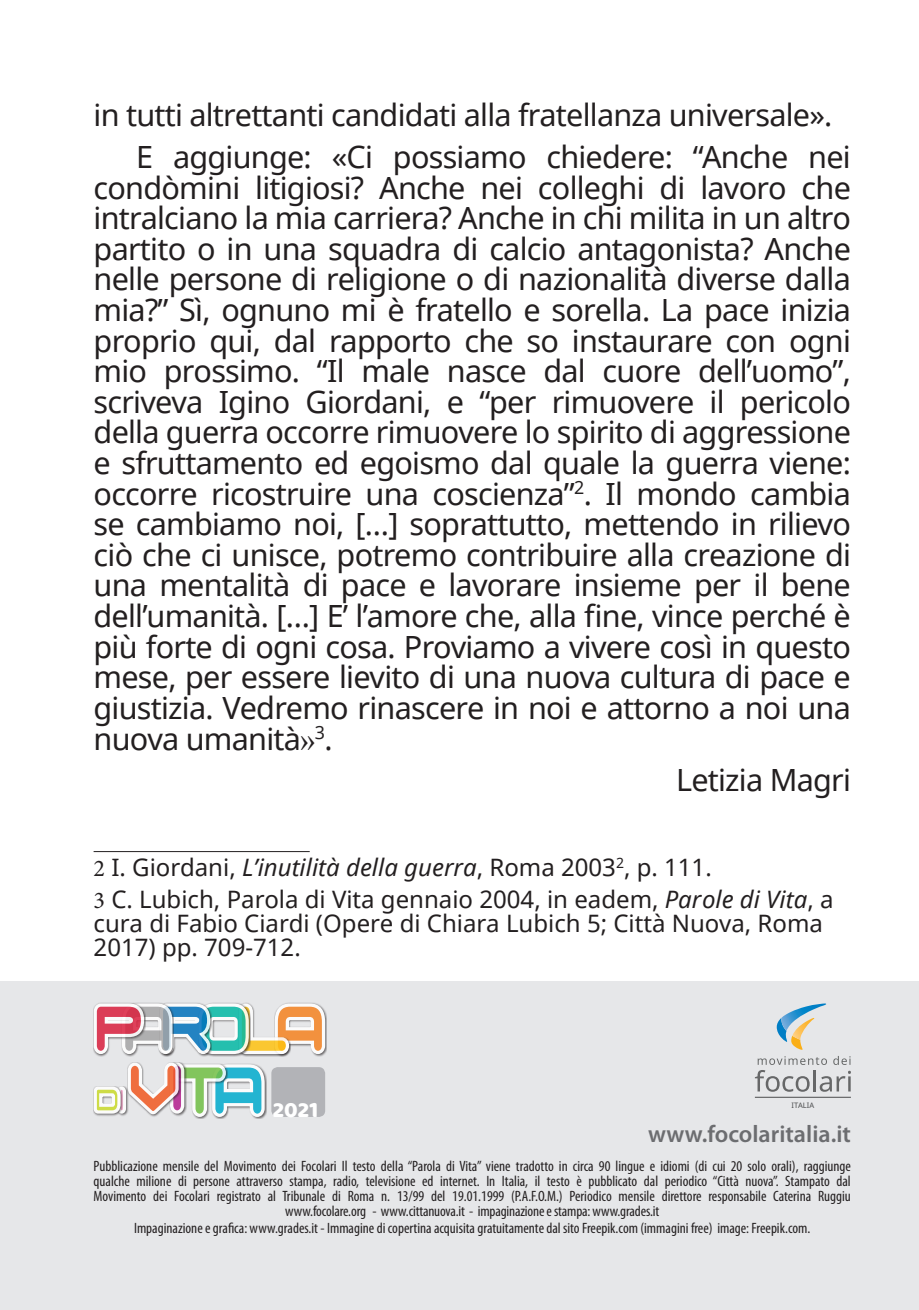
<style>
.page{position:relative;width:919px;height:1310px;background:#fff}
.page>*{position:absolute;margin:0;border:0;box-sizing:border-box;transform-origin:0 0}
.t1{font:30.6px/30.6px "Noto Sans";letter-spacing:-.025em;color:#231f20}
.t2{font:24px/32.4px "Noto Sans";color:#231f20}
.t3{font:600 24px "Myriad Pro";color:#6c6d70}
.t4{font:22.5px "Baloo Bhaina";color:#fff}
.t5{font:condensed 15px/15px "Myriad Pro";color:#231f20;text-align:center}
.t6{font:7.5px "Noto Sans";color:#4b4c4d}
.s1{font-family:"Times New Roman"}
.s2{font-family:"Minion Pro"}
.s3{font-style:italic}
</style>
<div class="page">
<div style="left:0;top:981px;width:918px;height:329px;background:#e6e7e9"></div>
<hr style="left:94px;top:851px;width:216px;height:1px;background:#231f20">
<svg style="left:93px;top:1002px;width:234px;height:117px"></svg>
<div style="left:271px;top:1067px;width:54px;height:50px;background:#b2b3b7;border-radius:6px"></div>
<hr style="left:754px;top:1096px;width:96px;height:1px;background:#4b4c4d">
<svg style="left:754px;top:1056px;width:96px;height:35px"></svg>
<svg style="left:776px;top:1018px;width:27px;height:32px"></svg>
<img style="left:792px;top:1031px;width:12px;height:8px">
<img style="left:781px;top:1003px;width:45px;height:28px">
<p class="t1" style="left:136px;top:94px;width:716px;line-height:41.7px;text-indent:-43px">in tutti altrettanti candidati alla fratellanza universale».<br>E aggiunge: «Ci possiamo chiedere: “Anche nei</p>
<p class="t1" style="left:94px;top:171px;width:758px;text-align:justify">condòmini litigiosi? Anche nei colleghi di lavoro che intralciano la mia carriera? Anche in chi milita in un altro partito o in una squadra di calcio antagonista? Anche nelle persone di religione o di nazionalità diverse dalla mia?” Sì, ognuno mi è fratello e sorella. La pace inizia proprio qui, dal rapporto che so instaurare con ogni mio prossimo. “Il male nasce dal cuore dell’uomo”, scriveva Igino Giordani, e “per rimuovere il pericolo della guerra occorre rimuovere lo spirito di aggressione e sfruttamento ed egoismo dal quale la guerra viene: occorre ricostruire una coscienza”<sup>2</sup>. Il mondo cambia se cambiamo noi, […] soprattutto, mettendo in rilievo ciò che ci unisce, potremo contribuire alla creazione di una mentalità di pace e lavorare insieme per il bene dell’umanità. […] E’ l’amore che, alla fine, vince perché è più forte di ogni cosa. Proviamo a vivere così in questo mese, per essere lievito di una nuova cultura di pace e giustizia. Vedremo rinascere in noi e attorno a noi una nuova umanità<span class="s1">»</span><sup>3</sup>.</p>
<p class="t1" style="left:676px;top:764px;width:176px">Letizia Magri</p>
<p class="t2" style="left:94px;top:850px;width:741px"><span class="s2">2</span> I. Giordani, <span class="s3">L’inutilità della guerra</span>, Roma 2003<sup>2</sup>, p. 111.<br><span class="s2">3</span> C. Lubich, Parola di Vita gennaio 2004, in eadem, <span class="s3">Parole di Vita</span>, a</p>
<p class="t2" style="left:94px;top:911px;width:730px;line-height:24px">cura di Fabio Ciardi (Opere di Chiara Lubich 5; Città Nuova, Roma<br>2017) pp. 709-712.</p>
<p class="t4" style="left:272px;top:1096px;width:47px">2021</p>
<p class="t6" style="left:791px;top:1099px;width:24px">ITALIA</p>
<p class="t3" style="left:648px;top:1118px;width:204px">www.focolaritalia.it</p>
<p class="t5" style="left:94px;top:1158px;width:758px">Pubblicazione mensile del Movimento dei Focolari Il testo della “Parola di Vita” viene tradotto in circa 90 lingue e idiomi (di cui 20 solo orali), raggiunge qualche milione di persone attraverso stampa, radio, televisione ed internet. In Italia, il testo è pubblicato dal periodico “Città nuova”. Stampato dal Movimento dei Focolari registrato al Tribunale di Roma n. 13/99 del 19.01.1999 (P.A.F.O.M.) Periodico mensile direttore responsabile Caterina Ruggiu www.focolare.org - www.cittanuova.it - impaginazione e stampa: www.grades.it</p>
<p class="t5" style="left:134px;top:1220px;width:678px">Impaginazione e grafica: www.grades.it - Immagine di copertina acquisita gratuitamente dal sito Freepik.com (immagini free) image: Freepik.com.</p>
</div>
